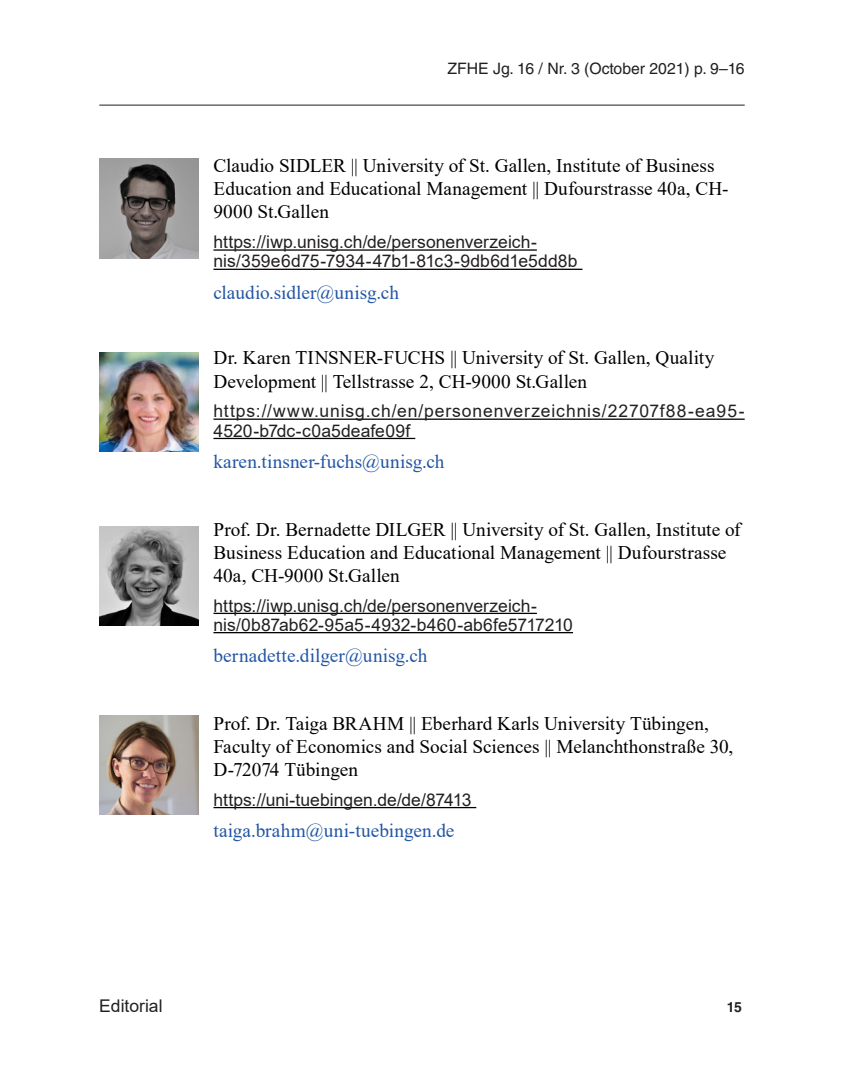
<style>
.page{position:relative;width:844px;height:1092px;background:#fff}
.page>*{position:absolute;margin:0;border:0;box-sizing:border-box;transform-origin:0 0}
.autoren-details{font:19.25px/23.1px "Times New Roman";color:#000}
.Mail{font:19.25px "Times New Roman";letter-spacing:.005em;color:#2155a5}
.URL{font:17.5px/19.2px "Arial";letter-spacing:.005em;color:#231f20}
.URL-2{font:17.5px/19.2px "Arial";letter-spacing:.05em;color:#231f20}
.t1{font:15.75px "Helvetica LT Std";color:#231f20}
.t2{font:700 14px "Helvetica LT Std";color:#231f20}
</style>
<div class="page">
<hr style="left:99px;top:105px;width:645px;height:1px;background:#231f20">
<hr style="left:213px;top:249px;width:323px;height:2px;background:#000">
<hr style="left:213px;top:269px;width:369px;height:1px;background:#000">
<hr style="left:213px;top:418px;width:531px;height:2px;background:#000">
<hr style="left:213px;top:438px;width:202px;height:1px;background:#000">
<hr style="left:213px;top:612px;width:323px;height:2px;background:#000">
<hr style="left:213px;top:632px;width:360px;height:1px;background:#000">
<hr style="left:213px;top:806px;width:263px;height:2px;background:#000">
<img style="left:99px;top:159px;width:99px;height:99px">
<img style="left:99px;top:352px;width:99px;height:99px">
<img style="left:99px;top:526px;width:99px;height:99px">
<img style="left:99px;top:715px;width:99px;height:99px">
<p class="t1" style="left:447px;top:60px;width:298px">ZFHE Jg. 16 / Nr. 3 (October 2021) p. 9–16</p>
<p class="autoren-details" style="left:213px;top:153px;width:516px">Claudio SIDLER University of St. Gallen, Institute of Business<br>Education and Educational Management Dufourstrasse 40a, CH-<br>9000 St.Gallen</p>
<p class="URL" style="left:213px;top:232px;width:365px">https://iwp.unisg.ch/de/personenverzeich&shy;nis/359e6d75-7934-47b1-81c3-9db6d1e5dd8b</p>
<p class="Mail" style="left:213px;top:279px;width:187px">claudio.sidler@unisg.ch</p>
<p class="autoren-details" style="left:213px;top:346px;width:502px">Dr. Karen TINSNER-FUCHS University of St. Gallen, Quality<br>Development Tellstrasse 2, CH-9000 St.Gallen</p>
<p class="URL-2" style="left:213px;top:401px;width:532px">https://www.unisg.ch/en/personenverzeichnis/22707f88-ea95-<br>4520-b7dc-c0a5deafe09f</p>
<p class="Mail" style="left:213px;top:448px;width:232px">karen.tinsner-fuchs@unisg.ch</p>
<p class="autoren-details" style="left:213px;top:517px;width:528px">Prof. Dr. Bernadette DILGER University of St. Gallen, Institute of<br>Business Education and Educational Management Dufourstrasse<br>40a, CH-9000 St.Gallen</p>
<p class="URL" style="left:213px;top:595px;width:361px">https://iwp.unisg.ch/de/personenverzeich&shy;nis/0b87ab62-95a5-4932-b460-ab6fe5717210</p>
<p class="Mail" style="left:213px;top:642px;width:215px">bernadette.dilger@unisg.ch</p>
<p class="autoren-details" style="left:213px;top:711px;width:521px">Prof. Dr. Taiga BRAHM Eberhard Karls University Tübingen,<br>Faculty of Economics and Social Sciences Melanchthonstraße 30,<br>D-72074 Tübingen</p>
<p class="URL" style="left:213px;top:789px;width:259px">https://uni-tuebingen.de/de/87413</p>
<p class="Mail" style="left:213px;top:817px;width:242px">taiga.brahm@uni-tuebingen.de</p>
<p class="URL" style="left:99px;top:995px;width:65px">Editorial</p>
<p class="t2" style="left:726px;top:997px;width:17px">15</p>
</div>
